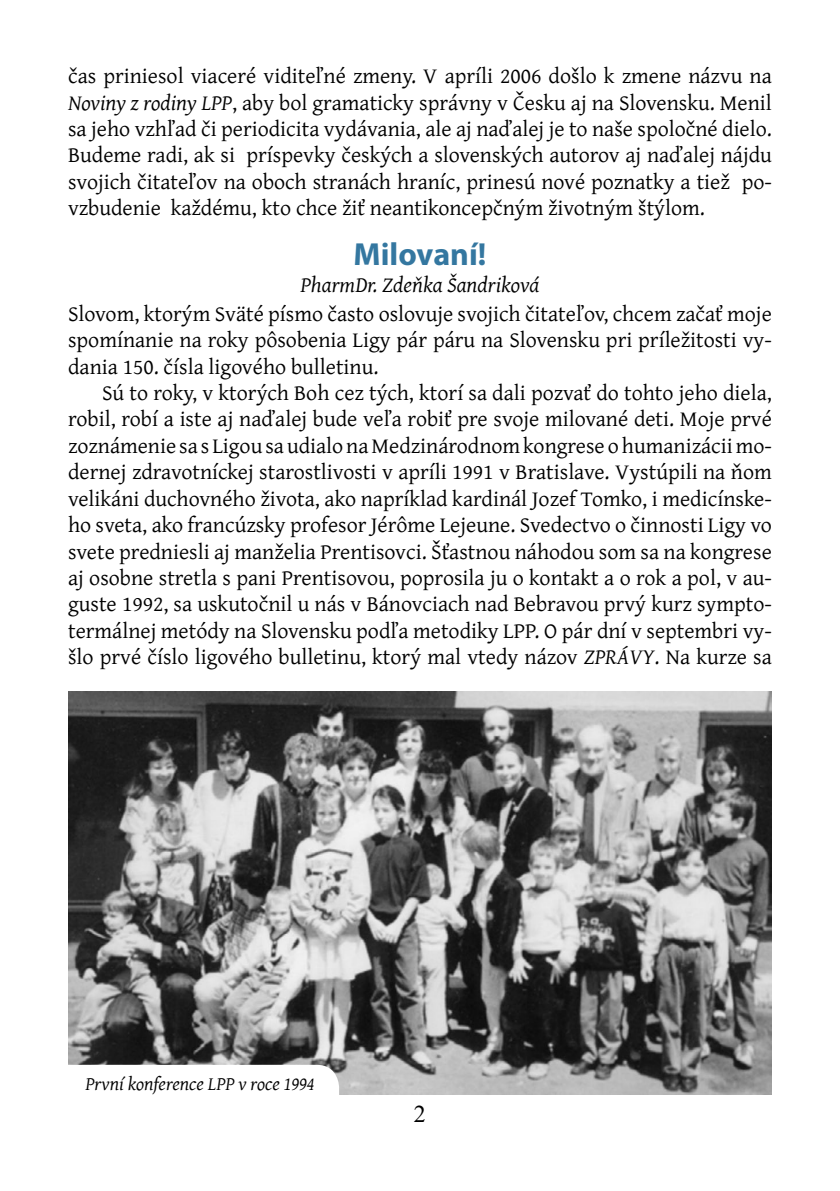
<style>
.page{position:relative;width:840px;height:1191px;background:#fff}
.page>*{position:absolute;margin:0;border:0;box-sizing:border-box;transform-origin:0 0}
.Nadpis_CZ{font:700 32px "Myriad Pro";color:#3477a0}
.t1{font:24px "Times New Roman";color:#000}
.Odstavec_SK{font:22px/26.4px "Gentium Plus";color:#000;text-align:justify}
.Odstavec_první_SK{font:22px/26.4px "Gentium Plus";color:#000;text-align:justify}
.Autor{font:italic 22px "Gentium Plus";color:#000}
.Popisek{font:italic 19px "Gentium Plus";color:#000}
.s1{font-style:italic}
</style>
<div class="page">
<img style="left:68px;top:691px;width:703px;height:403px">
<div style="left:36px;top:1064px;width:303px;height:61px;background:#fff;border-radius:23px"></div>
<p class="Odstavec_SK" style="left:68px;top:61px;width:705px">čas priniesol viaceré viditeľné zmeny. V apríli 2006 došlo k zmene názvu na <span class="s1">Noviny z rodiny LPP</span>, aby bol gramaticky správny v Česku aj na Slovensku. Menil sa jeho vzhľad či periodicita vydávania, ale aj naďalej je to naše spoločné dielo.<br>Budeme radi, ak si príspevky českých a slovenských autorov aj naďalej nájdu svojich čitateľov na oboch stranách hraníc, prinesú nové poznatky a tiež po&shy;vzbudenie každému, kto chce žiť neantikoncepčným životným štýlom.</p>
<p class="Nadpis_CZ" style="left:353px;top:234px;width:134px">Milovaní!</p>
<p class="Autor" style="left:300px;top:264px;width:240px">PharmDr. Zdeňka Šandriková</p>
<p class="Odstavec_první_SK" style="left:68px;top:299px;width:704px">Slovom, ktorým Sväté písmo často oslovuje svojich čitateľov, chcem začať moje spomínanie na roky pôsobenia Ligy pár páru na Slovensku pri príležitosti vy&shy;dania 150. čísla ligového bulletinu.</p>
<p class="Odstavec_SK" style="left:68px;top:378px;width:704px;text-indent:34px">Sú to roky, v ktorých Boh cez tých, ktorí sa dali pozvať do tohto jeho diela, robil, robí a iste aj naďalej bude veľa robiť pre svoje milované deti. Moje prvé zoznámenie sa s Ligou sa udialo na Medzinárodnom kongrese o humanizácii mo&shy;dernej zdravotníckej starostlivosti v apríli 1991 v Bratislave. Vystúpili na ňom velikáni duchovného života, ako napríklad kardinál Jozef Tomko, i medicínske&shy;ho sveta, ako francúzsky profesor Jérôme Lejeune. Svedectvo o činnosti Ligy vo svete predniesli aj manželia Prentisovci. Šťastnou náhodou som sa na kongrese aj osobne stretla s pani Prentisovou, poprosila ju o kontakt a o rok a pol, v au&shy;guste 1992, sa uskutočnil u nás v Bánovciach nad Bebravou prvý kurz sympto&shy;termálnej metódy na Slovensku podľa metodiky LPP. O pár dní v septembri vy&shy;šlo prvé číslo ligového bulletinu, ktorý mal vtedy názov <span class="s1">ZPRÁVY</span>. Na kurze sa</p>
<p class="Popisek" style="left:86px;top:1065px;width:230px">První konference LPP v roce 1994</p>
<p class="t1" style="left:414px;top:1096px;width:13px">2</p>
</div>
